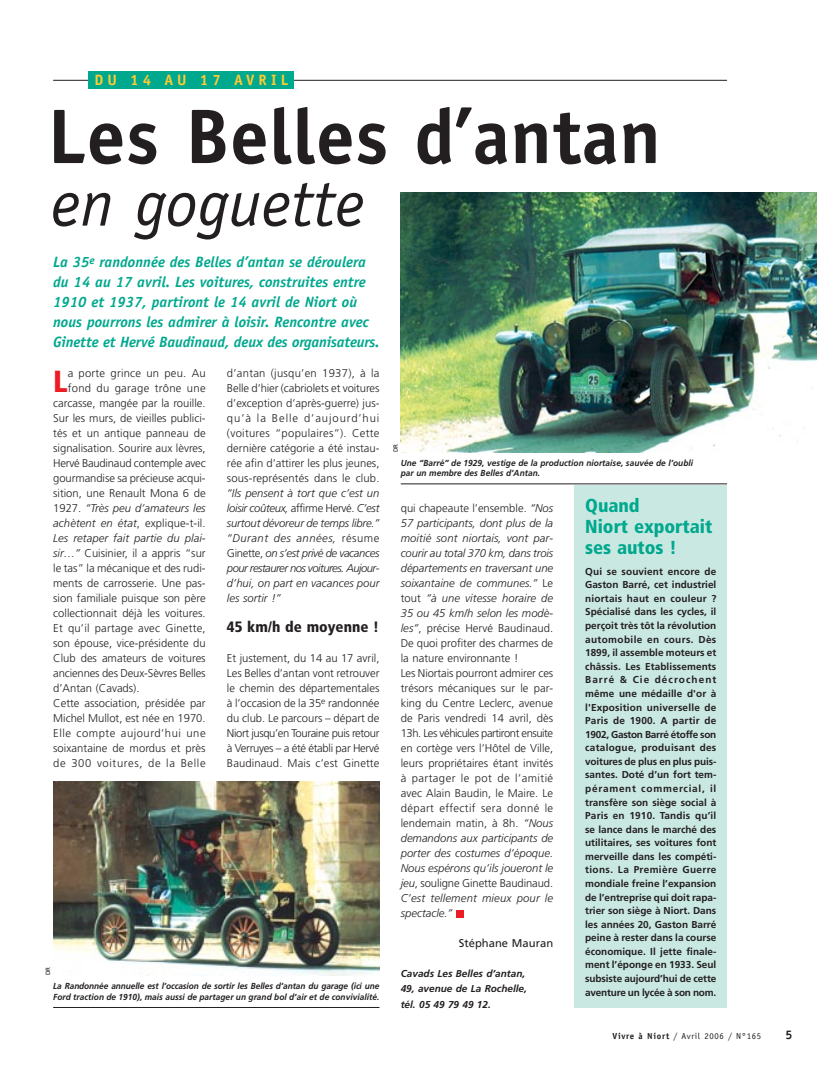
<style>
.page{position:relative;width:817px;height:1066px;background:#fff}
.page>*{position:absolute;margin:0;border:0;box-sizing:border-box;transform-origin:0 0}
.t1{font:700 77.5px "Officina Sans";letter-spacing:.005em;color:#231f20}
.t2{font:italic 66.25px "Officina Sans";color:#231f20}
.t3{font:900 condensed 30.5px "Frutiger";color:#ed1c24}
.t4{font:900 condensed 18.75px/21.2px "Frutiger";color:#00a88e}
.t5{font:italic 700 15px/20px "Officina Sans";color:#00a88e}
.t6{font:900 condensed 15px "Frutiger";color:#231f20}
.t7{font:700 15px "Officina Sans";letter-spacing:.28em;color:#ffcb31}
.t8{font:700 12.5px "Officina Sans";color:#231f20}
.t9{font:300 11.25px/15px "Frutiger";color:#231f20;text-align:justify}
.t10{font:italic 300 11.25px/15px "Frutiger";color:#231f20;text-align:justify}
.t11{font:300 11.25px "Frutiger";letter-spacing:.02em;color:#231f20}
.t12{font:300 11.25px "Frutiger";letter-spacing:-.02em;color:#231f20}
.t13{font:300 11.25px "Frutiger";letter-spacing:.045em;color:#231f20}
.t14{font:300 11.25px "Frutiger";letter-spacing:.055em;color:#231f20}
.t15{font:300 11.25px "Frutiger";letter-spacing:.03em;color:#231f20}
.t16{font:11.25px "Frutiger";color:#231f20}
.t17{font:700 10px/13.6px "Frutiger";letter-spacing:-.01em;color:#231f20;text-align:justify}
.t18{font:italic 700 10px/15px "Frutiger";color:#231f20}
.t19{font:italic 700 8.75px/10.6px "Frutiger";letter-spacing:.005em;color:#231f20;scale:.95 1}
.t20{font:8.75px "Officina Sans";letter-spacing:.075em;color:#231f20}
.t21{font:6.25px "Frutiger";color:#231f20}
.s1{font-style:normal}
.s2{font-style:italic}
.s3{font-weight:700}
</style>
<div class="page">
<img style="left:53px;top:71px;width:763px;height:937px">
<h3 class="t7" style="left:94px;top:74px;width:195px">DU 14 AU 17 AVRIL</h3>
<h1 class="t1" style="left:47px;top:107px;width:615px">Les Belles d’antan</h1>
<h2 class="t2" style="left:51px;top:177px;width:315px">en goguette</h2>
<p class="t5" style="left:53px;top:253px;width:328px">La 35<sup>e</sup> randonnée des Belles d’antan se déroulera du 14 au 17 avril. Les voitures, construites entre 1910 et 1937, partiront le 14 avril de Niort où nous pourrons les admirer à loisir. Rencontre avec Ginette et Hervé Baudinaud, deux des organisateurs.</p>
<h3 class="t3" style="left:53px;top:369px;width:16px">L</h3>
<p class="t11" style="left:68px;top:368px;width:139px">a porte grince un peu. Au</p>
<p class="t15" style="left:68px;top:383px;width:139px">fond du garage trône une</p>
<p class="t9" style="left:53px;top:396px;width:154px">carcasse, mangée par la rouille.</p>
<p class="t9" style="left:53px;top:411px;width:154px">Sur les murs, de vieilles publici-</p>
<p class="t9" style="left:53px;top:426px;width:154px">tés et un antique panneau de</p>
<p class="t9" style="left:53px;top:441px;width:154px">signalisation. Sourire aux lèvres,</p>
<p class="t12" style="left:53px;top:458px;width:154px">Hervé Baudinaud contemple avec</p>
<p class="t9" style="left:53px;top:471px;width:154px">gourmandise sa précieuse acqui-</p>
<p class="t9" style="left:53px;top:486px;width:154px">sition, une Renault Mona 6 de</p>
<p class="t10" style="left:53px;top:501px;width:154px"><span class="s1">1927.</span> “Très peu d’amateurs les</p>
<p class="t9" style="left:53px;top:516px;width:154px"><span class="s2">achètent en état</span>, explique-t-il.</p>
<p class="t10" style="left:53px;top:531px;width:154px">Les retaper fait partie du plai-</p>
<p class="t9" style="left:53px;top:546px;width:154px"><span class="s2">sir…”</span> Cuisinier, il a appris “sur</p>
<p class="t9" style="left:53px;top:561px;width:154px">le tas” la mécanique et des rudi-</p>
<p class="t9" style="left:53px;top:576px;width:154px">ments de carrosserie. Une pas-</p>
<p class="t9" style="left:53px;top:591px;width:154px">sion familiale puisque son père</p>
<p class="t9" style="left:53px;top:606px;width:154px">collectionnait déjà les voitures.</p>
<p class="t11" style="left:53px;top:623px;width:154px">Et qu’il partage avec Ginette,</p>
<p class="t9" style="left:53px;top:636px;width:154px">son épouse, vice-présidente du</p>
<p class="t9" style="left:53px;top:651px;width:154px">Club des amateurs de voitures</p>
<p class="t9" style="left:53px;top:666px;width:154px">anciennes des Deux-Sèvres Belles</p>
<p class="t9" style="left:53px;top:681px;width:88px">d’Antan (Cavads).</p>
<p class="t9" style="left:53px;top:696px;width:154px">Cette association, présidée par</p>
<p class="t9" style="left:53px;top:711px;width:154px">Michel Mullot, est née en 1970.</p>
<p class="t13" style="left:53px;top:728px;width:154px">Elle compte aujourd’hui une</p>
<p class="t9" style="left:53px;top:741px;width:154px">soixantaine de mordus et près</p>
<p class="t14" style="left:53px;top:758px;width:154px">de 300 voitures, de la Belle</p>
<p class="t9" style="left:227px;top:366px;width:154px">d’antan (jusqu’en 1937), à la Belle d’hier (cabriolets et voitures d’exception d’après-guerre) jus&shy;qu’à la Belle d’aujourd’hui (voitures “populaires”). Cette dernière catégorie a été instau&shy;rée afin d’attirer les plus jeunes, sous-représentés dans le club.</p>
<p class="t10" style="left:227px;top:486px;width:154px">“Ils pensent à tort que c’est un loisir coûteux, <span class="s1">affirme Hervé.</span> C’est surtout dévoreur de temps libre.” “Durant des années, <span class="s1">résume Ginette,</span> on s’est privé de vacances pour restaurer nos voitures. Aujour&shy;d’hui, on part en vacances pour les sortir !”</p>
<h3 class="t6" style="left:227px;top:620px;width:153px">45 km/h de moyenne !</h3>
<p class="t9" style="left:227px;top:651px;width:154px">Et justement, du 14 au 17 avril, Les Belles d’antan vont retrouver le chemin des départementales à l’occasion de la 35<sup>e</sup> randonnée du club. Le parcours – départ de Niort jusqu’en Touraine puis retour à Verruyes – a été établi par Hervé Baudinaud. Mais c’est Ginette</p>
<p class="t21" style="left:45px;top:975px;width:10px;rotate:-90deg">DR</p>
<p class="t19" style="left:53px;top:981px;width:345px">La Randonnée annuelle est l’occasion de sortir les Belles d’antan du garage (ici une<br>Ford traction de 1910), mais aussi de partager un grand bol d’air et de convivialité.</p>
<p class="t21" style="left:393px;top:452px;width:10px;rotate:-90deg">DR</p>
<p class="t19" style="left:400px;top:458px;width:309px">Une “Barré” de 1929, vestige de la production niortaise, sauvée de l’oubli par un membre des Belles d’Antan.</p>
<p class="t9" style="left:400px;top:501px;width:154px;text-align:left">qui chapeaute l’ensemble. <span class="s2">“Nos<br>57 participants, dont plus de la moitié sont niortais, vont par&shy;courir au total 370 km, dans trois départements en traversant une soixantaine de communes.”</span> Le tout <span class="s2">“à une vitesse horaire de<br>35 ou 45 km/h selon les modè&shy;les”</span>, précise Hervé Baudinaud.<br>De quoi profiter des charmes de la nature environnante !<br>Les Niortais pourront admirer ces trésors mécaniques sur le par&shy;king du Centre Leclerc, avenue de Paris vendredi 14 avril, dès<br>13h. Les véhicules partiront ensuite en cortège vers l’Hôtel de Ville, leurs propriétaires étant invités à partager le pot de l’amitié avec Alain Baudin, le Maire. Le départ effectif sera donné le lendemain matin, à 8h. <span class="s2">“Nous demandons aux participants de porter des costumes d’époque.<br>Nous espérons qu’ils joueront le jeu</span>, souligne Ginette Baudinaud.<br><span class="s2">C’est tellement mieux pour le spectacle.”</span></p>
<p class="t16" style="left:458px;top:938px;width:96px">Stéphane Mauran</p>
<p class="t18" style="left:400px;top:966px;width:128px">Cavads Les Belles d’antan,<br>49, avenue de La Rochelle, tél. 05 49 79 49 12.</p>
<h3 class="t4" style="left:585px;top:496px;width:129px">Quand<br>Niort exportait ses autos !</h3>
<p class="t17" style="left:585px;top:565px;width:133px">Qui se souvient encore de Gaston Barré, cet industriel niortais haut en couleur ?<br>Spécialisé dans les cycles, il perçoit très tôt la révolution automobile en cours. Dès 1899, il assemble moteurs et châssis. Les Etablissements Barré &amp; Cie décrochent même une médaille d'or à l'Exposition universelle de Paris de 1900. A partir de 1902, Gaston Barré étoffe son catalogue, produisant des voitures de plus en plus puis&shy;santes. Doté d’un fort tem&shy;pérament commercial, il transfère son siège social à Paris en 1910. Tandis qu’il se lance dans le marché des utilitaires, ses voitures font merveille dans les compéti&shy;tions. La Première Guerre mondiale freine l’expansion de l’entreprise qui doit rapa&shy;trier son siège à Niort. Dans les années 20, Gaston Barré peine à rester dans la course économique. Il jette finale&shy;ment l’éponge en 1933. Seul subsiste aujourd’hui de cette aventure un lycée à son nom.</p>
<p class="t20" style="left:612px;top:1032px;width:150px"><span class="s3">Vivre à Niort</span> / Avril 2006 / N°165</p>
<p class="t8" style="left:785px;top:1029px;width:8px">5</p>
</div>
